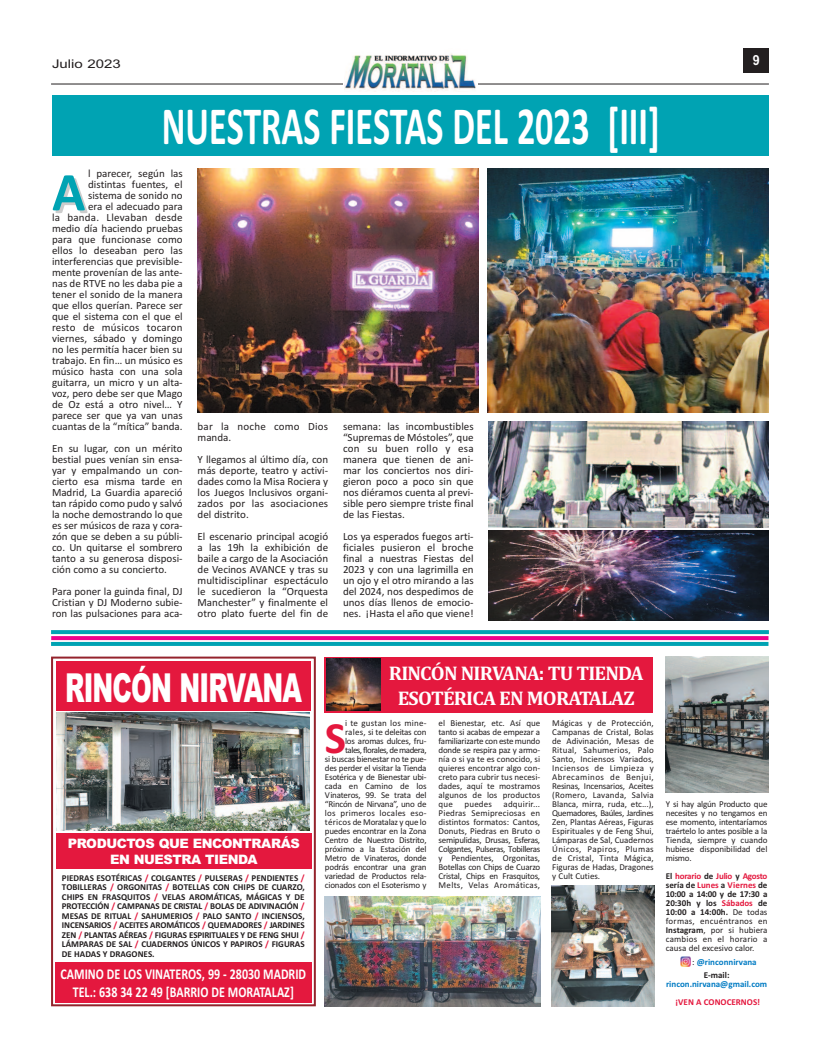
<style>
.page{position:relative;width:820px;height:1049px;background:#fff}
.page>*{position:absolute;margin:0;border:0;box-sizing:border-box;transform-origin:0 0}
.t1{font:700 55px "Calibri";color:#00a3b3}
.t2{font:700 54px "Calibri";color:#fff;scale:.67 1}
.t3{font:700 45px "Calibri";color:#e4183e}
.t4{font:900 40px "Arial";letter-spacing:-.035em;color:#fff;scale:.62 1}
.t5{font:700 20px/25px "Cambria";letter-spacing:-.04em;color:#fff;text-align:center}
.t6{font:700 15px/17.4px "Calibri";color:#fff;text-align:center;scale:.8 1}
.t7{font:700 14px "Arial";color:#fff;scale:.9 1}
.t8{font:900 13px/15.6px "Arial";letter-spacing:-.035em;color:#fff;text-align:center}
.t9{font:12px "Arial";color:#231f20;scale:1.25 1}
.t10{font:11px/11px "Calibri";color:#231f20;text-align:justify}
.t11{font:11px/11px "Calibri";letter-spacing:.02em;color:#231f20}
.t12{font:9px/9px "Calibri";letter-spacing:-.02em;color:#231f20;text-align:justify}
.t13{font:700 9px/9.5px "Calibri";color:#231f20;text-align:justify}
.t14{font:700 9px "Calibri";letter-spacing:-.005em;color:#007bc3}
.t15{font:700 9px "Calibri";color:#e4183e}
.s1{color:#e4183e}
.s2{font-weight:700}
.s3{font-weight:700;color:#e4183e}
.s4{font-weight:400;color:#231f20}
</style>
<div class="page">
<hr style="left:51px;top:84px;width:717px;height:1px;background:#231f20">
<div style="left:743px;top:48px;width:25px;height:24px;background:#231f20"></div>
<div style="left:342px;top:48px;width:135px;height:48px;background:#fff"></div>
<img style="left:344px;top:53px;width:132px;height:39px">
<svg style="left:55px;top:661px;width:257px;height:342px"></svg>
<div style="left:51px;top:656px;width:265px;height:350px;border:2px solid #94232c"></div>
<img style="left:56px;top:713px;width:254px;height:117px">
<div style="left:56px;top:662px;width:254px;height:49px;background:#e4183e"></div>
<div style="left:56px;top:833px;width:255px;height:36px;background:#e4183e"></div>
<div style="left:55px;top:962px;width:256px;height:40px;background:#e4183e"></div>
<div style="left:55px;top:872px;width:256px;height:89px;background:#fff"></div>
<div style="left:324px;top:657px;width:328px;height:56px;background:#e4183e"></div>
<img style="left:326px;top:659px;width:54px;height:52px">
<img style="left:665px;top:657px;width:103px;height:136px">
<img style="left:551px;top:886px;width:102px;height:120px">
<img style="left:325px;top:896px;width:215px;height:110px">
<svg style="left:680px;top:956px;width:10px;height:10px"></svg>
<div style="left:53px;top:95px;width:715px;height:61px;background:#00a3b3"></div>
<svg style="left:51px;top:630px;width:717px;height:4px;background:#06a5b4"></svg>
<svg style="left:51px;top:642px;width:717px;height:4px;background:#03a4b4"></svg>
<svg style="left:51px;top:636px;width:717px;height:4px;background:#ed088e"></svg>
<img style="left:197px;top:168px;width:281px;height:244px">
<img style="left:488px;top:168px;width:280px;height:244px">
<img style="left:488px;top:421px;width:280px;height:107px">
<img style="left:488px;top:530px;width:280px;height:91px">
<h3 class="t9" style="left:52px;top:57px;width:57px">Julio 2023</h3>
<h3 class="t7" style="left:752px;top:52px;width:9px">9</h3>
<h2 class="t2" style="left:162px;top:94px;width:744px">NUESTRAS FIESTAS DEL 2023 [III]</h2>
<p class="t10" style="left:52px;top:168px;width:132px;text-align:right">l parecer, según las distintas fuentes, el sistema de sonido no<br>era el adecuado para<br>la banda. Llevaban desde medio día haciendo pruebas para que funcionase como ellos lo deseaban pero las interferencias que previsible&shy;mente provenían de las ante&shy;nas de rTVE no les daba pie a tener el sonido de la manera que ellos querían. Parece ser que el sistema con el que el resto de músicos tocaron viernes, sábado y domingo no les permitía hacer bien su trabajo. En fin… un músico es músico hasta con una sola guitarra, un micro y un alta&shy;voz, pero debe ser que Mago de oz está a otro nivel… Y parece ser que ya van unas cuantas de la “mítica” banda.</p>
<p class="t10" style="left:52px;top:443px;width:132px">En su lugar, con un mérito bestial pues venían sin ensa&shy;yar y empalmando un con&shy;cierto esa misma tarde en Madrid, La Guardia apareció tan rápido como pudo y salvó la noche demostrando lo que es ser músicos de raza y cora&shy;zón que se deben a su públi&shy;co. Un quitarse el sombrero tanto a su generosa disposi&shy;ción como a su concierto.</p>
<p class="t10" style="left:52px;top:586px;width:132px">Para poner la guinda final, dJ Cristian y dJ Moderno subie&shy;ron las pulsaciones para aca-</p>
<h1 class="t1" style="left:52px;top:159px;width:35px">A</h1>
<p class="t11" style="left:197px;top:421px;width:132px">bar la noche como dios manda.</p>
<p class="t10" style="left:197px;top:454px;width:132px">Y llegamos al último día, con más deporte, teatro y activi&shy;dades como la Misa rociera y los Juegos Inclusivos organi&shy;zados por las asociaciones del distrito.</p>
<p class="t10" style="left:197px;top:531px;width:132px">El escenario principal acogió a las 19h la exhibición de baile a cargo de la Asociación de Vecinos AVANCE y tras su multidisciplinar espectáculo le sucedieron la “orquesta Manchester” y finalmente el otro plato fuerte del fin de</p>
<p class="t10" style="left:343px;top:421px;width:132px">semana: las incombustibles “Supremas de Móstoles”, que con su buen rollo y esa manera que tienen de ani&shy;mar los conciertos nos diri&shy;gieron poco a poco sin que nos diéramos cuenta al previ&shy;sible pero siempre triste final de las fiestas.</p>
<p class="t10" style="left:343px;top:531px;width:132px">Los ya esperados fuegos arti&shy;ficiales pusieron el broche final a nuestras fiestas del 2023 y con una lagrimilla en un ojo y el otro mirando a las del 2024, nos despedimos de unos días llenos de emocio&shy;nes. ¡Hasta el año que viene!</p>
<h3 class="t4" style="left:65px;top:665px;width:383px">RINCÓN NIRVANA</h3>
<h3 class="t8" style="left:68px;top:836px;width:233px">PRODUCTOS QUE ENCONTRARÁS<br>EN NUESTRA TIENDA</h3>
<p class="t13" style="left:62px;top:873px;width:244px">PIEDRAS ESOTÉRICAS <span class="s1">/</span> COLGANTES <span class="s1">/</span> PULSERAS <span class="s1">/</span> PENDIENTES <span class="s1">/ </span>TOBILLERAS <span class="s1">/</span> ORGONITAS <span class="s1">/</span> BOTELLAS CON CHIPS DE CUARZO, CHIPS EN FRASQUITOS <span class="s1">/</span> VELAS AROMÁTICAS, MÁGICAS Y DE PROTECCIÓN <span class="s1">/</span> CAMPANAS DE CRISTAL <span class="s1">/</span> BOLAS DE ADIVINACIÓN <span class="s1">/ </span>MESAS DE RITUAL <span class="s1">/</span> SAHUMERIOS <span class="s1">/</span> PALO SANTO <span class="s1">/</span> INCIENSOS, INCENSARIOS <span class="s1">/</span> ACEITES AROMÁTICOS <span class="s1">/</span> QUEMADORES <span class="s1">/</span> JARDINES ZEN <span class="s1">/</span> PLANTAS AÉREAS <span class="s1">/</span> FIGURAS ESPIRITUALES Y DE FENG SHUI <span class="s1">/ </span>LÁMPARAS DE SAL <span class="s1">/</span> CUADERNOS ÚNICOS Y PAPIROS <span class="s1">/</span> FIGURAS DE HADAS Y DRAGONES.</p>
<h3 class="t6" style="left:61px;top:965px;width:308px">CAMINO DE LOS VINATEROS, 99 - 28030 MADRID<br>TEL.: 638 34 22 49 [BARRIO DE MORATALAZ]</h3>
<h3 class="t5" style="left:389px;top:660px;width:256px">RINCÓN NIRVANA: TU TIENDA<br>ESOTÉRICA EN MORATALAZ</h3>
<p class="t12" style="left:325px;top:719px;width:103px;text-align:right">i te gustan los mine&shy;rales, si te deleitas con<br>los aromas dulces, fru&shy;tales,florales,demadera,<br>si buscas bienestar no te pue&shy;des perder el visitar la Tienda<br>Esotérica y de Bienestar ubi&shy;cada en Camino de los<br>Vinateros, 99. Se trata del “rincón de Nirvana”, uno de los primeros locales eso&shy;téricos de Moratalaz y que lo puedes encontrar en la Zona<br>Centro de Nuestro distrito, próximo a la Estación del<br>Metro de Vinateros, donde podrás encontrar una gran variedad de Productos rela&shy;cionados con el Esoterismo y</p>
<p class="t12" style="left:438px;top:719px;width:103px">el Bienestar, etc. Así que tanto si acabas de empezar a familiarizarte con este mundo donde se respira paz y armo&shy;nía o si ya te es conocido, si quieres encontrar algo con&shy;creto para cubrir tus necesi&shy;dades, aquí te mostramos algunos de los productos que</p>
<h3 class="t3" style="left:325px;top:711px;width:23px">S</h3>
<p class="t12" style="left:438px;top:800px;width:103px;text-indent:65px">adquirir...<br>Piedras Semipreciosas en distintos formatos: Cantos, donuts, Piedras en Bruto o semipulidas, drusas, Esferas, Colgantes, Pulseras, Tobilleras y Pendientes, orgonitas, Botellas con Chips de Cuarzo Cristal, Chips en frasquitos, Melts, Velas Aromáticas,</p>
<p class="t12" style="left:464px;top:800px;width:29px">puedes</p>
<p class="t12" style="left:552px;top:719px;width:103px">Mágicas y de Protección, Campanas de Cristal, Bolas de Adivinación, Mesas de ritual, Sahumerios, Palo Santo, Inciensos Variados, Inciensos de Limpieza y Abrecaminos de Benjui, resinas, Incensarios, Aceites (romero, Lavanda, Salvia Blanca, mirra, ruda, etc...), Quemadores, Baúles, Jardines Zen, Plantas Aéreas, figuras Espirituales y de feng Shui, Lámparas de Sal, Cuadernos Únicos, Papiros, Plumas de Cristal, Tinta Mágica, figuras de Hadas, dragones y Cult Cuties.</p>
<p class="t12" style="left:665px;top:800px;width:103px">Y si hay algún Producto que necesites y no tengamos en ese momento, intentaríamos traértelo lo antes posible a la Tienda, siempre y cuando hubiese disponibilidad del mismo.</p>
<p class="t12" style="left:665px;top:872px;width:103px"><span class="s2">EL</span> <span class="s3">HORARIO</span> <span class="s2">DE</span> <span class="s3">JULIO</span> <span class="s2">Y</span> <span class="s3">AGOSTO </span><span class="s2">SERÍA DE</span> <span class="s3">LUNES</span> <span class="s2">A</span> <span class="s3">VIERNES</span> <span class="s2">DE 10:00 A 14:00 Y DE 17:30 A 20:30H Y LOS</span> <span class="s3">SÁBADOS</span> <span class="s2">DE 10:00 A 14:00H.</span> de todas formas, encuéntranos en <span class="s2">INSTAGRAM</span>, por si hubiera cambios en el horario a causa del excesivo calor.</p>
<p class="t13" style="left:703px;top:970px;width:27px">E-MAIL:</p>
<p class="t14" style="left:665px;top:979px;width:103px">RINCON.NIRVANA@GMAIL.COM</p>
<p class="t15" style="left:675px;top:997px;width:86px">¡VEN A CONOCERNOS!</p>
<p class="t14" style="left:691px;top:956px;width:66px"><span class="s4">:</span> @RINCONNIRVANA</p>
</div>
